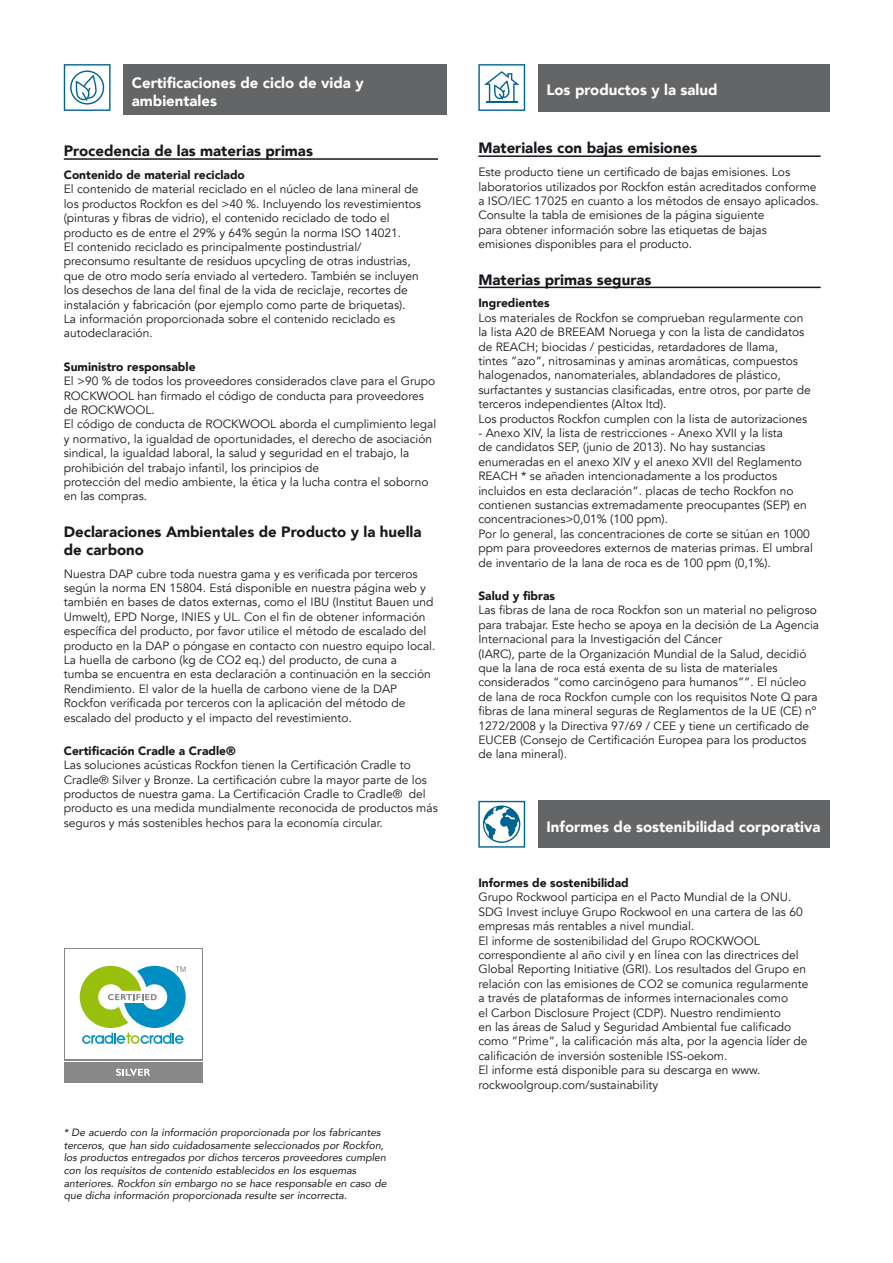
<style>
.page{position:relative;width:893px;height:1263px;background:#fff}
.page>*{position:absolute;margin:0;border:0;box-sizing:border-box;transform-origin:0 0}
.t1{font:900 15px/18px "Avenir";color:#1a171c}
.t2{font:900 15px/18px "Avenir";color:#fff}
.t3{font:12px/14.4px "Avenir";color:#1a171c}
.t4{font:900 12px "Avenir";color:#1a171c}
.t5{font:italic 10.5px/12.6px "Avenir";color:#1a171c}
.t6{font:7.65px "Droid Sans";color:#888986}
</style>
<div class="page">
<div style="left:123px;top:64px;width:323px;height:50px;background:#646567"></div>
<svg style="left:64px;top:64px;width:47px;height:47px"></svg>
<hr style="left:64px;top:158px;width:374px;height:2px;background:#1a171c">
<div style="left:538px;top:64px;width:291px;height:47px;background:#646567"></div>
<svg style="left:478px;top:64px;width:47px;height:47px"></svg>
<hr style="left:486px;top:101px;width:31px;height:2px;background:#006490">
<hr style="left:478px;top:155px;width:343px;height:2px;background:#1a171c">
<hr style="left:478px;top:287px;width:343px;height:1px;background:#1a171c">
<div style="left:538px;top:801px;width:291px;height:47px;background:#646567"></div>
<svg style="left:478px;top:801px;width:47px;height:47px"></svg>
<div style="left:64px;top:1062px;width:138px;height:20px;background:#87888a"></div>
<svg style="left:64px;top:948px;width:138px;height:112px"></svg>
<div style="left:65px;top:949px;width:136px;height:110px;background:#fff"></div>
<svg style="left:116px;top:1069px;width:34px;height:7px"></svg>
<svg style="left:80px;top:966px;width:106px;height:78px"></svg>
<p class="t2" style="left:132px;top:73px;width:233px">Certificaciones de ciclo de vida y ambientales</p>
<p class="t1" style="left:64px;top:142px;width:251px">Procedencia de las materias primas</p>
<p class="t4" style="left:64px;top:165px;width:183px">Contenido de material reciclado</p>
<p class="t3" style="left:64px;top:182px;width:359px">El contenido de material reciclado en el núcleo de lana mineral de los productos Rockfon es del &gt;40 %. Incluyendo los revestimientos (pinturas y fibras de vidrio), el contenido reciclado de todo el producto es de entre el 29% y 64% según la norma ISO 14021.<br>El contenido reciclado es principalmente postindustrial/ preconsumo resultante de residuos upcycling de otras industrias, que de otro modo sería enviado al vertedero. También se incluyen los desechos de lana del final de la vida de reciclaje, recortes de instalación y fabricación (por ejemplo como parte de briquetas).<br>La información proporcionada sobre el contenido reciclado es autodeclaración.</p>
<p class="t4" style="left:64px;top:356px;width:133px">Suministro responsable</p>
<p class="t3" style="left:64px;top:374px;width:374px">El &gt;90 % de todos los proveedores considerados clave para el Grupo ROCKWOOL han firmado el código de conducta para proveedores de ROCKWOOL.<br>El código de conducta de ROCKWOOL aborda el cumplimiento legal y normativo, la igualdad de oportunidades, el derecho de asociación sindical, la igualdad laboral, la salud y seguridad en el trabajo, la prohibición del trabajo infantil, los principios de<br>protección del medio ambiente, la ética y la lucha contra el soborno en las compras.</p>
<p class="t1" style="left:64px;top:522px;width:359px">Declaraciones Ambientales de Producto y la huella de carbono</p>
<p class="t3" style="left:64px;top:566px;width:373px">Nuestra DAP cubre toda nuestra gama y es verificada por terceros según la norma EN 15804. Está disponible en nuestra página web y también en bases de datos externas, como el IBU (Institut Bauen und Umwelt), EPD Norge, INIES y UL. Con el fin de obtener información específica del producto, por favor utilice el método de escalado del producto en la DAP o póngase en contacto con nuestro equipo local.<br>La huella de carbono (kg de CO2 eq.) del producto, de cuna a<br>tumba se encuentra en esta declaración a continuación en la sección Rendimiento. El valor de la huella de carbono viene de la DAP Rockfon verificada por terceros con la aplicación del método de escalado del producto y el impacto del revestimiento.</p>
<p class="t4" style="left:64px;top:740px;width:173px">Certificación Cradle a Cradle®</p>
<p class="t3" style="left:64px;top:758px;width:376px">Las soluciones acústicas Rockfon tienen la Certificación Cradle to Cradle® Silver y Bronze. La certificación cubre la mayor parte de los productos de nuestra gama. La Certificación Cradle to Cradle® del producto es una medida mundialmente reconocida de productos más seguros y más sostenibles hechos para la economía circular.</p>
<p class="t6" style="left:176px;top:964px;width:12px">TM</p>
<p class="t5" style="left:64px;top:1126px;width:324px">* De acuerdo con la información proporcionada por los fabricantes terceros, que han sido cuidadosamente seleccionados por Rockfon, los productos entregados por dichos terceros proveedores cumplen con los requisitos de contenido establecidos en los esquemas anteriores. Rockfon sin embargo no se hace responsable en caso de que dicha información proporcionada resulte ser incorrecta.</p>
<p class="t2" style="left:546px;top:81px;width:173px">Los productos y la salud</p>
<p class="t1" style="left:478px;top:139px;width:220px">Materiales con bajas emisiones</p>
<p class="t3" style="left:478px;top:165px;width:342px">Este producto tiene un certificado de bajas emisiones. Los laboratorios utilizados por Rockfon están acreditados conforme a ISO/IEC 17025 en cuanto a los métodos de ensayo aplicados.<br>Consulte la tabla de emisiones de la página siguiente<br>para obtener información sobre las etiquetas de bajas emisiones disponibles para el producto.</p>
<p class="t1" style="left:478px;top:270px;width:175px">Materias primas seguras</p>
<p class="t4" style="left:478px;top:293px;width:73px">Ingredientes</p>
<p class="t3" style="left:478px;top:311px;width:334px">Los materiales de Rockfon se comprueban regularmente con la lista A20 de BREEAM Noruega y con la lista de candidatos de REACH; biocidas / pesticidas, retardadores de llama,<br>tintes ”azo”, nitrosaminas y aminas aromáticas, compuestos halogenados, nanomateriales, ablandadores de plástico, surfactantes y sustancias clasificadas, entre otros, por parte de terceros independientes (Altox ltd).<br>Los productos Rockfon cumplen con la lista de autorizaciones</p>
<p class="t3" style="left:478px;top:426px;width:336px">- Anexo XIV, la lista de restricciones - Anexo XVII y la lista<br>de candidatos SEP, (junio de 2013). No hay sustancias enumeradas en el anexo XIV y el anexo XVII del Reglamento REACH * se añaden intencionadamente a los productos incluidos en esta declaración”. placas de techo Rockfon no contienen sustancias extremadamente preocupantes (SEP) en concentraciones&gt;0,01% (100 ppm).<br>Por lo general, las concentraciones de corte se sitúan en 1000 ppm para proveedores externos de materias primas. El umbral de inventario de la lana de roca es de 100 ppm (0,1%).</p>
<p class="t4" style="left:478px;top:585px;width:78px">Salud y fibras</p>
<p class="t3" style="left:478px;top:603px;width:342px">Las fibras de lana de roca Rockfon son un material no peligroso para trabajar. Este hecho se apoya en la decisión de La Agencia Internacional para la Investigación del Cáncer<br>(IARC), parte de la Organización Mundial de la Salud, decidió que la lana de roca está exenta de su lista de materiales considerados “como carcinógeno para humanos””. El núcleo de lana de roca Rockfon cumple con los requisitos Note Q para fibras de lana mineral seguras de Reglamentos de la UE (CE) nº 1272/2008 y la Directiva 97/69 / CEE y tiene un certificado de EUCEB (Consejo de Certificación Europea para los productos de lana mineral).</p>
<p class="t2" style="left:546px;top:817px;width:276px">Informes de sostenibilidad corporativa</p>
<p class="t4" style="left:478px;top:872px;width:152px">Informes de sostenibilidad</p>
<p class="t3" style="left:478px;top:890px;width:332px">Grupo Rockwool participa en el Pacto Mundial de la ONU.<br>SDG Invest incluye Grupo Rockwool en una cartera de las 60 empresas más rentables a nivel mundial.<br>El informe de sostenibilidad del Grupo ROCKWOOL correspondiente al año civil y en línea con las directrices del Global Reporting Initiative (GRI). Los resultados del Grupo en relación con las emisiones de CO2 se comunica regularmente a través de plataformas de informes internacionales como<br>el Carbon Disclosure Project (CDP). Nuestro rendimiento<br>en las áreas de Salud y Seguridad Ambiental fue calificado como ”Prime”, la calificación más alta, por la agencia líder de calificación de inversión sostenible ISS-oekom.<br>El informe está disponible para su descarga en www. rockwoolgroup.com/sustainability</p>
</div>
